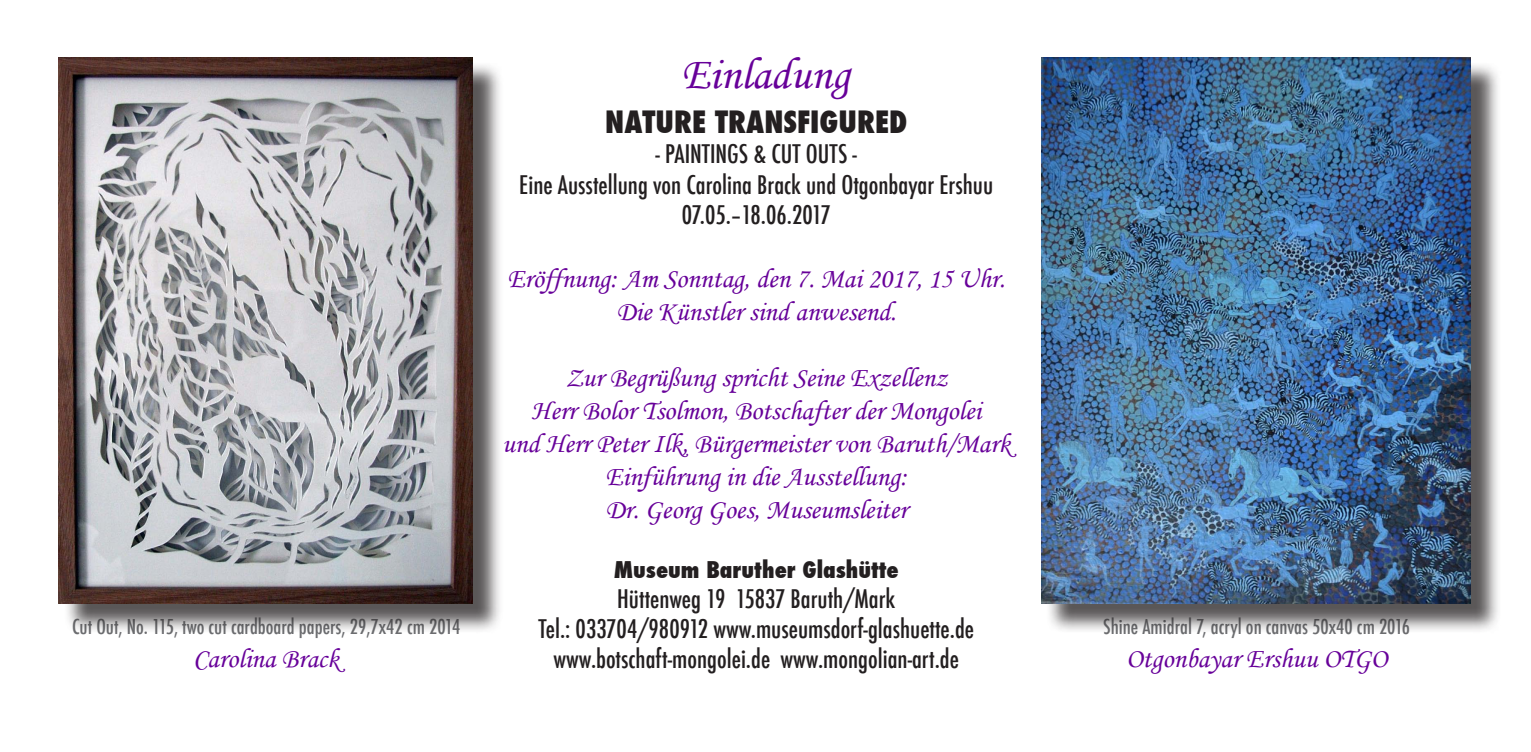
<style>
.page{position:relative;width:1531px;height:752px;background:#fff}
.page>*{position:absolute;margin:0;border:0;box-sizing:border-box;transform-origin:0 0}
.t1{font:45px "Monotype Corsiva";color:#670099}
.t2{font:800 condensed 30px "Futura";color:#231f20}
.t3{font:27.5px "Monotype Corsiva";color:#670099}
.t4{font:500 condensed 25px "Futura";color:#231f20}
.t5{font:500 condensed 25px "Futura";letter-spacing:-.02em;color:#231f20}
.t6{font:800 condensed 22.5px "Futura";color:#231f20}
.t7{font:500 condensed 20px "Futura";color:#6c6d70}
</style>
<div class="page">
<div style="left:63px;top:61px;width:441px;height:572px;background:#231f20;opacity:.75"></div>
<img style="left:59px;top:57px;width:413px;height:545px">
<div style="left:1045px;top:61px;width:457px;height:572px;background:#231f20;opacity:.75"></div>
<img style="left:1041px;top:57px;width:429px;height:545px">
<p class="t7" style="left:72px;top:613px;width:390px">Cut Out, No. 115, two cut cardboard papers, 29,7x42 cm 2014</p>
<p class="t3" style="left:193px;top:641px;width:148px">Carolina Brack</p>
<p class="t1" style="left:681px;top:46px;width:170px">Einladung</p>
<p class="t2" style="left:605px;top:102px;width:304px">NATURE TRANSFIGURED</p>
<p class="t4" style="left:655px;top:138px;width:203px">- PAINTINGS &amp; CUT OUTS -</p>
<p class="t4" style="left:519px;top:168px;width:475px">Eine Ausstellung von Carolina Brack und Otgonbayar Ershuu</p>
<p class="t5" style="left:682px;top:198px;width:150px">07.05.–18.06.2017</p>
<p class="t3" style="left:507px;top:261px;width:499px">Eröffnung: Am Sonntag, den 7. Mai 2017, 15 Uhr.</p>
<p class="t3" style="left:616px;top:294px;width:281px">Die Künstler sind anwesend.</p>
<p class="t3" style="left:565px;top:360px;width:383px">Zur Begrüßung spricht Seine Exzellenz</p>
<p class="t3" style="left:532px;top:393px;width:451px">Herr Bolor Tsolmon, Botschafter der Mongolei</p>
<p class="t3" style="left:502px;top:426px;width:510px">und Herr Peter Ilk, Bürgermeister von Baruth/Mark</p>
<p class="t3" style="left:605px;top:459px;width:303px">Einführung in die Ausstellung:</p>
<p class="t3" style="left:605px;top:492px;width:303px">Dr. Georg Goes, Museumsleiter</p>
<p class="t6" style="left:614px;top:554px;width:286px">Museum Baruther Glashütte</p>
<p class="t4" style="left:617px;top:582px;width:279px">Hüttenweg 19 15837 Baruth/Mark</p>
<p class="t4" style="left:538px;top:612px;width:437px">Tel.: 033704/980912 www.museumsdorf-glashuette.de</p>
<p class="t4" style="left:553px;top:642px;width:407px">www.botschaft-mongolei.de www.mongolian-art.de</p>
<p class="t7" style="left:1103px;top:613px;width:308px">Shine Amidral 7, acryl on canvas 50x40 cm 2016</p>
<p class="t3" style="left:1126px;top:641px;width:263px">Otgonbayar Ershuu OTGO</p>
</div>
